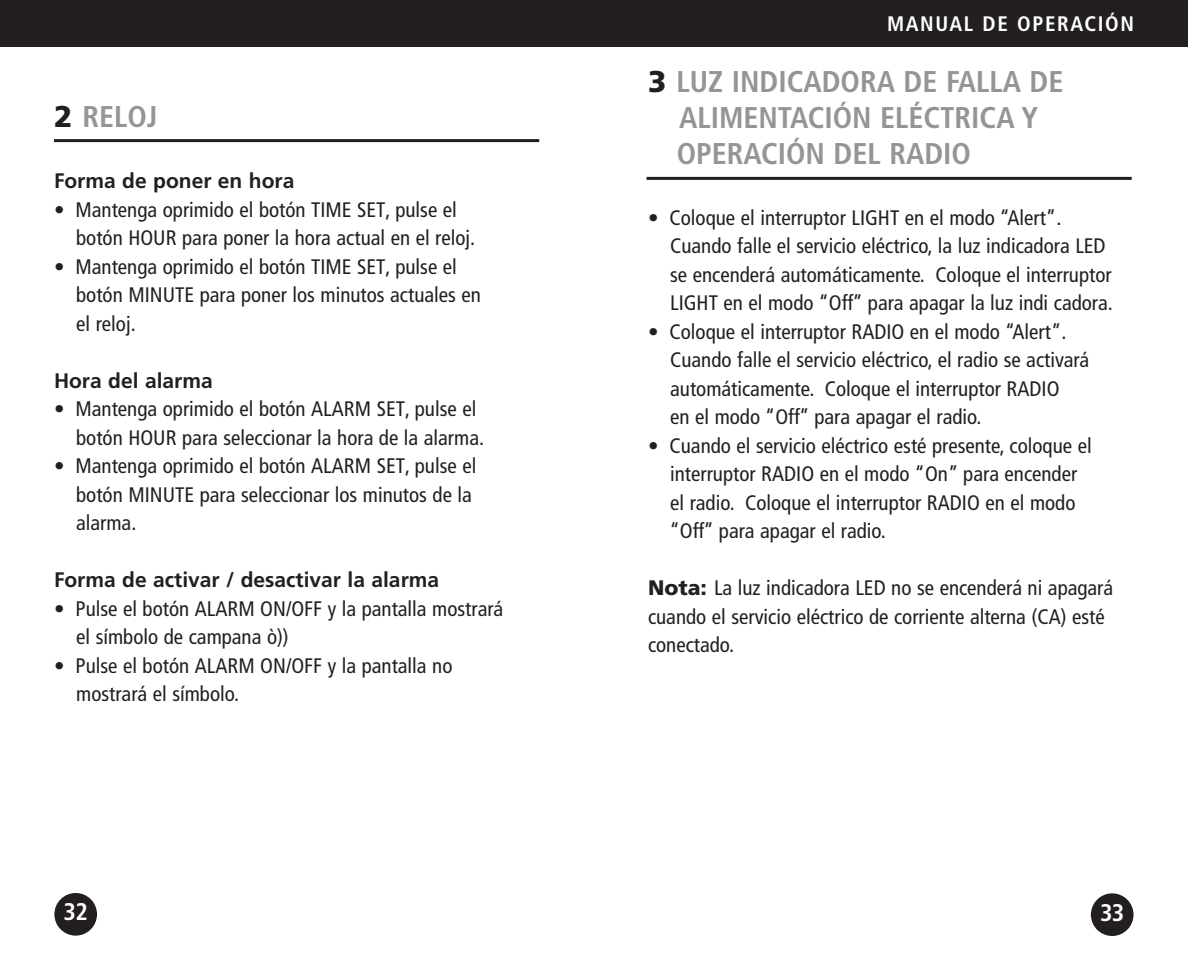
<style>
.page{position:relative;width:1188px;height:972px;background:#fff}
.page>*{position:absolute;margin:0;border:0;box-sizing:border-box;transform-origin:0 0}
.t1{font:700 condensed 30px/36px "Frutiger";color:#939598}
.t2{font:700 condensed 24px "Frutiger";color:#fff}
.t3{font:condensed 21px/28.5px "Frutiger";color:#231f20}
.t4{font:700 21px "Frutiger";color:#231f20}
.t5{font:700 condensed 21px "Frutiger";letter-spacing:.08em;color:#fff}
.s1{font-weight:900;font-stretch:normal;color:#231f20}
.s2{color:#231f20}
.s3{font-weight:900;font-stretch:normal}
</style>
<div class="page">
<div style="left:594px;top:0;width:594px;height:47px;background:#231f20"></div>
<div style="left:1091px;top:893px;width:43px;height:43px;background:#231f20;border-radius:50%"></div>
<hr style="left:646px;top:177px;width:486px;height:3px;background:#231f20">
<div style="left:0;top:0;width:594px;height:47px;background:#231f20"></div>
<div style="left:54px;top:893px;width:43px;height:43px;background:#231f20;border-radius:50%"></div>
<hr style="left:54px;top:139px;width:485px;height:3px;background:#231f20">
<h1 class="t1" style="left:54px;top:101px;width:105px"><span class="s1">2</span> RELOJ</h1>
<p class="t4" style="left:54px;top:172px;width:242px">Forma de poner en hora</p>
<p class="t3" style="left:76px;top:197px;width:401px;text-indent:-22px">• Mantenga oprimido el botón TIME SET, pulse el botón HOUR para poner la hora actual en el reloj.</p>
<p class="t3" style="left:76px;top:254px;width:406px;text-indent:-22px">• Mantenga oprimido el botón TIME SET, pulse el botón MINUTE para poner los minutos actuales en el reloj.</p>
<p class="t4" style="left:54px;top:372px;width:160px">Hora del alarma</p>
<p class="t3" style="left:76px;top:396px;width:409px;text-indent:-22px">• Mantenga oprimido el botón ALARM SET, pulse el botón HOUR para seleccionar la hora de la alarma.</p>
<p class="t3" style="left:76px;top:453px;width:402px;text-indent:-22px">• Mantenga oprimido el botón ALARM SET, pulse el botón MINUTE para seleccionar los minutos de la alarma.</p>
<p class="t4" style="left:54px;top:571px;width:387px">Forma de activar / desactivar la alarma</p>
<p class="t3" style="left:76px;top:596px;width:429px;text-indent:-22px">• Pulse el botón ALARM ON/OFF y la pantalla mostrará el símbolo de campana ò))</p>
<p class="t3" style="left:76px;top:653px;width:378px;text-indent:-22px">• Pulse el botón ALARM ON/OFF y la pantalla no mostrará el símbolo.</p>
<p class="t2" style="left:64px;top:902px;width:26px">32</p>
<p class="t5" style="left:697px;top:15px;width:438px"><span class="s2">BLACKOUT BUDDY</span> MANUAL DE OPERACIÓN</p>
<h1 class="t1" style="left:677px;top:66px;width:388px;text-indent:-29px"><span class="s1">3</span> LUZ INDICADORA DE FALLA DE<br>ALIMENTACIÓN ELÉCTRICA Y<br>OPERACIÓN DEL RADIO</h1>
<p class="t3" style="left:670px;top:205px;width:444px;text-indent:-22px">• Coloque el interruptor LIGHT en el modo “Alert”.<br>Cuando falle el servicio eléctrico, la luz indicadora LED se encenderá automáticamente. Coloque el interruptor LIGHT en el modo “Off” para apagar la luz indi cadora.</p>
<p class="t3" style="left:670px;top:319px;width:421px;text-indent:-22px">• Coloque el interruptor RADIO en el modo “Alert”.<br>Cuando falle el servicio eléctrico, el radio se activará automáticamente. Coloque el interruptor RADIO<br>en el modo “Off” para apagar el radio.</p>
<p class="t3" style="left:669px;top:433px;width:424px;text-indent:-21px">• Cuando el servicio eléctrico esté presente, coloque el interruptor RADIO en el modo “On” para encender el radio. Coloque el interruptor RADIO en el modo “Off” para apagar el radio.</p>
<p class="t3" style="left:648px;top:576px;width:467px"><span class="s3">Nota:</span> La luz indicadora LED no se encenderá ni apagará cuando el servicio eléctrico de corriente alterna (CA) esté conectado.</p>
<p class="t2" style="left:1100px;top:903px;width:26px">33</p>
</div>
